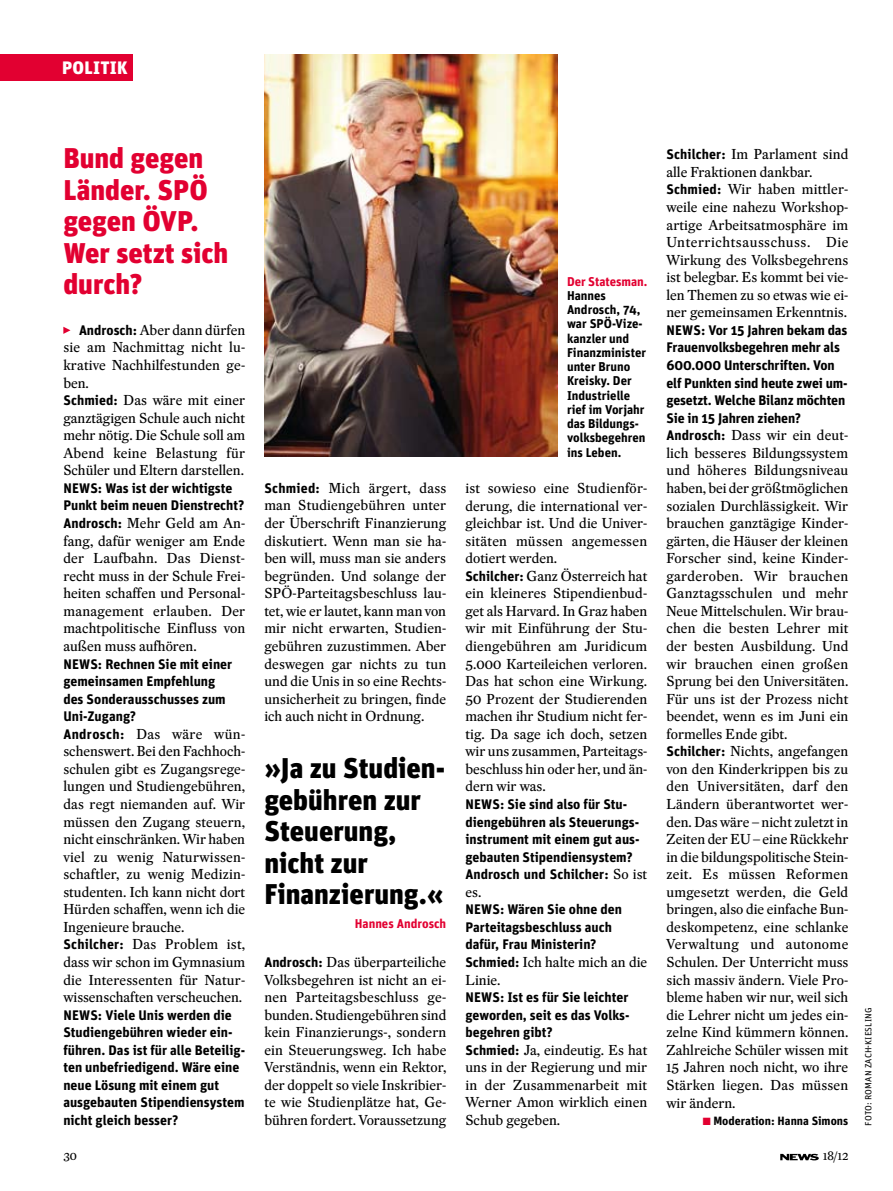
<style>
.page{position:relative;width:893px;height:1191px;background:#fff}
.page>*{position:absolute;margin:0;border:0;box-sizing:border-box;transform-origin:0 0}
.t1{font:900 28.5px/31.5px "Unit OT";color:#000}
.t2{font:900 28.5px/31.5px "Unit OT";color:#e20031}
.t3{font:900 18px "Unit OT";letter-spacing:.01em;color:#fff}
.t4{font:14.1px/17.5px "Eudald News";letter-spacing:.005em;color:#000}
.t5{font:700 13.8px/17.5px "Unit OT";color:#000}
.t6{font:700 12.75px/14.2px "Unit OT";color:#000}
.t7{font:700 12.75px "Unit OT";color:#e20031}
.t8{font:700 12px "Unit OT";color:#000}
.t9{font:12px "Eudald News";color:#000}
.t10{font:9px "Unit OT";letter-spacing:.015em;color:#000}
.s1{font-family:"Unit OT";font-weight:700;font-size:13.8px}
.s2{font-family:"Eudald News";font-weight:400;font-size:14.1px}
.s3{color:#e20031}
</style>
<div class="page">
<svg style="left:780px;top:1153px;width:39px;height:7px"></svg>
<img style="left:264px;top:54px;width:294px;height:402px">
<svg style="left:63px;top:327px;width:8px;height:7px"></svg>
<div style="left:0;top:54px;width:133px;height:27px;background:#e20031"></div>
<p class="t3" style="left:62px;top:56px;width:67px">Politik</p>
<h1 class="t2" style="left:63px;top:142px;width:167px">Bund gegen<br>Länder. SPÖ gegen ÖVP.<br>Wer setzt sich durch?</h1>
<p class="t4" style="left:63px;top:321px;width:183px;text-indent:16px"><span class="s1">Androsch:</span> Aber dann dürfen sie am Nachmittag nicht lu&shy;krative Nachhilfestunden ge&shy;ben.<br><span class="s1">Schmied:</span> Das wäre mit einer ganztägigen Schule auch nicht mehr nötig. Die Schule soll am<br>Abend keine Belastung für<br>Schüler und Eltern darstellen.</p>
<p class="t5" style="left:63px;top:479px;width:183px">NEWS: Was ist der wichtigste<br>Punkt beim neuen Dienstrecht?</p>
<p class="t4" style="left:63px;top:514px;width:183px;text-align:justify"><span class="s1">Androsch:</span> Mehr Geld am An&shy;fang, dafür weniger am Ende der Laufbahn. Das Dienst&shy;recht muss in der Schule Frei&shy;heiten schaffen und Personal&shy;management erlauben. Der machtpolitische Einfluss von außen muss aufhören.</p>
<p class="t5" style="left:63px;top:654px;width:170px">NEWS: Rechnen Sie mit einer gemeinsamen Empfehlung des Sonderausschusses zum<br>Uni-Zugang?</p>
<p class="t4" style="left:63px;top:725px;width:184px"><span class="s1">Androsch:</span> Das wäre wün&shy;schenswert. Bei den Fachhoch&shy;schulen gibt es Zugangsrege&shy;lungen und Studiengebühren, das regt niemanden auf. Wir müssen den Zugang steuern, nicht einschränken. Wir haben viel zu wenig Naturwissen&shy;schaftler, zu wenig Medizin&shy;studenten. Ich kann nicht dort<br>Hürden schaffen, wenn ich die<br>Ingenieure brauche.<br><span class="s1">Schilcher:</span> Das Problem ist, dass wir schon im Gymnasium die Interessenten für Natur&shy;wissenschaften verscheuchen.</p>
<p class="t5" style="left:63px;top:1005px;width:183px">NEWS: Viele Unis werden die<br>Studiengebühren wieder ein&shy;führen. Das ist für alle Beteilig&shy;ten unbefriedigend. Wäre eine neue Lösung mit einem gut ausgebauten Stipendiensystem nicht gleich besser?</p>
<p class="t4" style="left:264px;top:479px;width:183px;text-align:justify"><span class="s1">Schmied:</span> Mich ärgert, dass man Studiengebühren unter der Überschrift Finanzierung diskutiert. Wenn man sie ha&shy;ben will, muss man sie anders begründen. Und solange der SPÖ-Parteitagsbeschluss lau&shy;tet, wie er lautet, kann man von mir nicht erwarten, Studien&shy;gebühren zuzustimmen. Aber deswegen gar nichts zu tun und die Unis in so eine Rechts&shy;unsicherheit zu bringen, finde ich auch nicht in Ordnung.</p>
<h1 class="t1" style="left:264px;top:752px;width:182px">»Ja zu Studien&shy;gebühren zur<br>Steuerung, nicht zur<br>Finanzierung.«</h1>
<p class="t7" style="left:355px;top:915px;width:93px">Hannes Androsch</p>
<p class="t4" style="left:264px;top:953px;width:184px;text-align:justify"><span class="s1">Androsch:</span> Das überparteiliche Volksbegehren ist nicht an ei&shy;nen Parteitagsbeschluss ge&shy;bunden. Studiengebühren sind kein Finanzierungs-, sondern ein Steuerungsweg. Ich habe Verständnis, wenn ein Rektor, der doppelt so viele Inskribier&shy;te wie Studienplätze hat, Ge&shy;bühren fordert. Voraussetzung</p>
<p class="t7" style="left:567px;top:273px;width:82px">Der Statesman.</p>
<p class="t6" style="left:567px;top:288px;width:81px">Hannes<br>Androsch, 74, war SPÖ-Vize&shy;kanzler und<br>Finanzminister unter Bruno<br>Kreisky. Der<br>Industrielle rief im Vorjahr das Bildungs&shy;volksbegehren ins Leben.</p>
<p class="t4" style="left:465px;top:479px;width:184px">ist sowieso eine Studienför&shy;derung, die international ver&shy;gleichbar ist. Und die Univer&shy;sitäten müssen angemessen dotiert werden.<br><span class="s1">Schilcher:</span> Ganz Österreich hat ein kleineres Stipendienbud&shy;get als Harvard. In Graz haben wir mit Einführung der Stu&shy;diengebühren am Juridicum<br>5.000 Karteileichen verloren.<br>Das hat schon eine Wirkung.<br>50 Prozent der Studierenden machen ihr Studium nicht fer&shy;tig. Da sage ich doch, setzen wir uns zusammen, Parteitags&shy;beschluss hin oder her, und än&shy;dern wir was.</p>
<p class="t5" style="left:465px;top:795px;width:183px">NEWS: Sie sind also für Stu&shy;diengebühren als Steuerungs&shy;instrument mit einem gut aus&shy;gebauten Stipendiensystem?<br>Androsch und Schilcher: <span class="s2">So ist</span></p>
<p class="t4" style="left:465px;top:882px;width:17px">es.</p>
<p class="t5" style="left:465px;top:900px;width:158px">NEWS: Wären Sie ohne den<br>Parteitagsbeschluss auch dafür, Frau Ministerin?</p>
<p class="t4" style="left:465px;top:953px;width:183px"><span class="s1">Schmied:</span> Ich halte mich an die<br>Linie.</p>
<p class="t5" style="left:465px;top:988px;width:166px;text-align:justify">NEWS: Ist es für Sie leichter geworden, seit es das Volks&shy;begehren gibt?</p>
<p class="t4" style="left:465px;top:1040px;width:183px;text-align:justify"><span class="s1">Schmied:</span> Ja, eindeutig. Es hat uns in der Regierung und mir in der Zusammenarbeit mit Werner Amon wirklich einen Schub gegeben.</p>
<p class="t4" style="left:666px;top:145px;width:183px"><span class="s1">Schilcher:</span> Im Parlament sind alle Fraktionen dankbar.<br><span class="s1">Schmied:</span> Wir haben mittler&shy;weile eine nahezu Workshop&shy;artige Arbeitsatmosphäre im<br>Unterrichtsausschuss. Die<br>Wirkung des Volksbegehrens ist belegbar. Es kommt bei vie&shy;len Themen zu so etwas wie ei&shy;ner gemeinsamen Erkenntnis.</p>
<p class="t5" style="left:666px;top:321px;width:183px">NEWS: Vor 15 Jahren bekam das<br>Frauenvolksbegehren mehr als<br>600.000 Unterschriften. Von elf Punkten sind heute zwei um&shy;gesetzt. Welche Bilanz möchten<br>Sie in 15 Jahren ziehen?</p>
<p class="t4" style="left:666px;top:426px;width:184px"><span class="s1">Androsch:</span> Dass wir ein deut&shy;lich besseres Bildungssystem und höheres Bildungsniveau haben, bei der größtmöglichen sozialen Durchlässigkeit. Wir brauchen ganztägige Kinder&shy;gärten, die Häuser der kleinen<br>Forscher sind, keine Kinder&shy;garderoben. Wir brauchen<br>Ganztagsschulen und mehr<br>Neue Mittelschulen. Wir brau&shy;chen die besten Lehrer mit der besten Ausbildung. Und wir brauchen einen großen<br>Sprung bei den Universitäten.<br>Für uns ist der Prozess nicht beendet, wenn es im Juni ein formelles Ende gibt.<br><span class="s1">Schilcher:</span> Nichts, angefangen von den Kinderkrippen bis zu den Universitäten, darf den<br>Ländern überantwortet wer&shy;den. Das wäre – nicht zuletzt in<br>Zeiten der EU – eine Rückkehr in die bildungspolitische Stein&shy;zeit. Es müssen Reformen umgesetzt werden, die Geld bringen, also die einfache Bun&shy;deskompetenz, eine schlanke<br>Verwaltung und autonome<br>Schulen. Der Unterricht muss sich massiv ändern. Viele Pro&shy;bleme haben wir nur, weil sich die Lehrer nicht um jedes ein&shy;zelne Kind kümmern können.<br>Zahlreiche Schüler wissen mit<br>15 Jahren noch nicht, wo ihre<br>Stärken liegen. Das müssen wir ändern.</p>
<p class="t8" style="left:703px;top:1113px;width:147px"><span class="s3">■</span> Moderation: Hanna Simons</p>
<p class="t9" style="left:63px;top:1147px;width:15px">30</p>
<p class="t9" style="left:823px;top:1147px;width:27px">18/12</p>
<p class="t10" style="left:862px;top:1125px;width:118px;rotate:-90deg">Foto: roman zach-kiesling</p>
</div>
